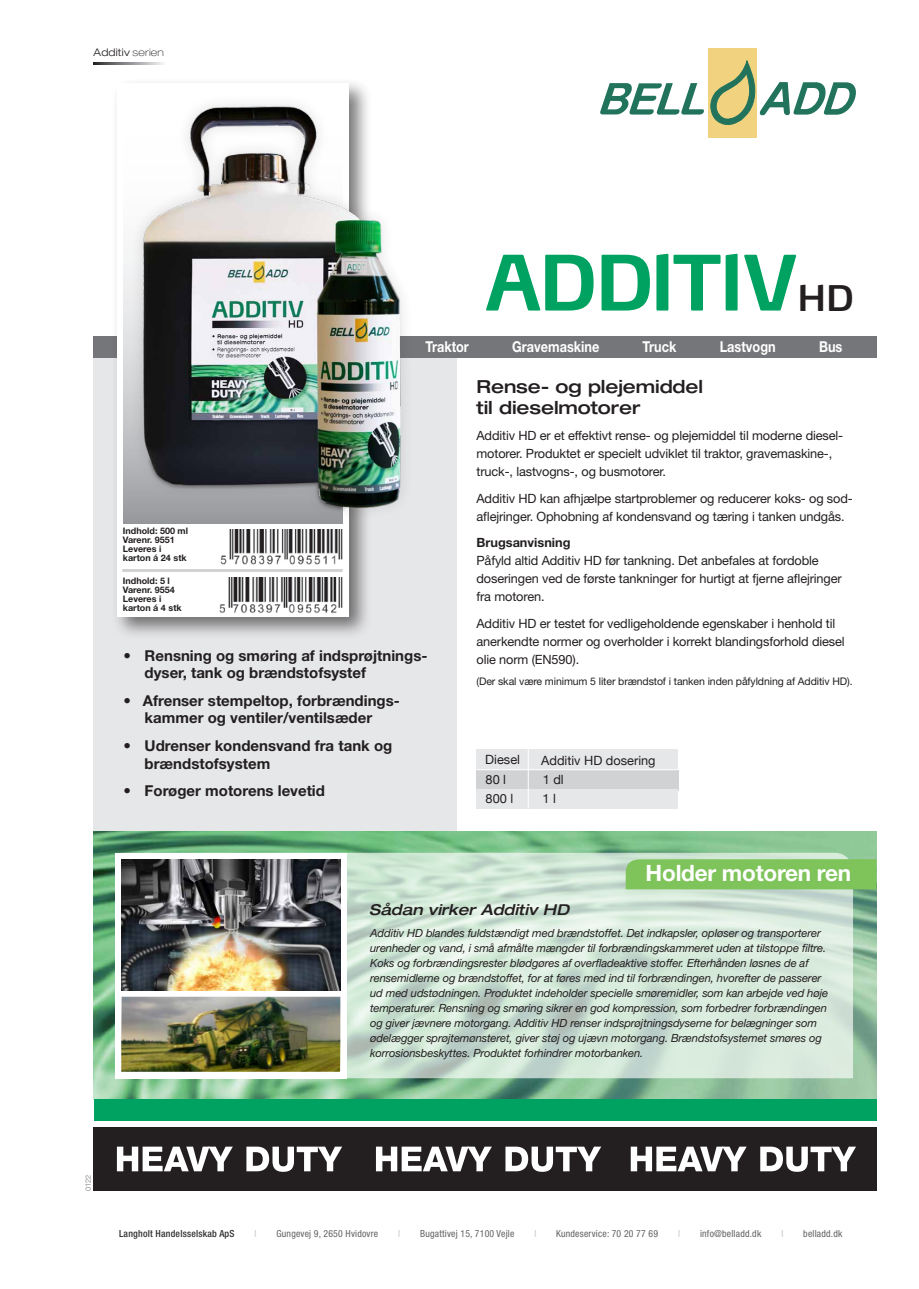
<style>
.page{position:relative;width:919px;height:1289px;background:#fff}
.page>*{position:absolute;margin:0;border:0;box-sizing:border-box;transform-origin:0 0}
.t1{font:700 75.45px "Max OT";letter-spacing:-.045em;color:#00a261;scale:.96 1}
.t2{font:700 22.5px "Helvetica Neue LT Std";letter-spacing:-.01em;color:#fff}
.t3{font:500 expanded 18px/21px "Helvetica Neue";letter-spacing:-.005em;color:#231f20}
.t4{font:700 15px/17.2px "Helvetica Neue LT Std";color:#231f20}
.t5{font:700 15px "Helvetica Neue LT Std";color:#fff;scale:.85 1}
.t6{font:italic 500 expanded 15px "Helvetica Neue";color:#231f20}
.t7{font:12.75px/18px "Helvetica Neue";letter-spacing:-.01em;color:#231f20}
.t8{font:12.75px/19px "Helvetica Neue";color:#231f20}
.t9{font:700 12.75px "Helvetica Neue LT Std";color:#231f20}
.t10{font:italic 11.25px/15px "Helvetica Neue";letter-spacing:-.01em;color:#231f20}
.t11{font:10.5px "Helvetica Neue";letter-spacing:-.01em;color:#231f20}
.t12{font:300 expanded 10.5px "Helvetica Neue LT Std";letter-spacing:.02em;color:#231f20}
.t13{font:condensed 9.75px "Helvetica Neue LT Std";letter-spacing:.02em;color:#636366}
.t14{font:500 condensed 9.75px "Helvetica Neue";letter-spacing:.02em;color:#312f30}
.t15{font:condensed 9.75px "Helvetica Neue LT Std";color:#c7c8ca}
.t16{font:700 9px/9px "Helvetica Neue LT Std";color:#231f20}
.t17{font:7.5px "Helvetica Neue";color:#939598}
.s1{font-family:"Helvetica Neue";font-weight:100}
.s2{font-weight:600;font-size:35.1px;color:#231f20}
.s3{font-family:"Helvetica Neue"}
</style>
<div class="page">
<svg style="left:94px;top:63px;width:69px;height:2px"></svg>
<div style="left:708px;top:48px;width:48px;height:90px;background:#f0d27f"></div>
<svg style="left:600px;top:61px;width:256px;height:66px"></svg>
<div style="left:94px;top:347px;width:362px;height:484px;background:#e6e7e9"></div>
<div style="left:349px;top:336px;width:527px;height:21px;background:#757679"></div>
<div style="left:94px;top:336px;width:255px;height:21px;background:#757679"></div>
<div style="left:112px;top:78px;width:260px;height:562px;background:#231f20;opacity:.6"></div>
<div style="left:117px;top:83px;width:232px;height:534px;background:#fff"></div>
<div style="left:476px;top:770px;width:202px;height:20px;background:#d1d2d4"></div>
<div style="left:476px;top:749px;width:202px;height:20px;background:#e6e7e9"></div>
<div style="left:476px;top:789px;width:202px;height:19px;background:#e6e7e9"></div>
<hr style="left:528px;top:749px;width:1px;height:59px;background:#fff">
<hr style="left:122px;top:569px;width:220px;height:3px;background:#d1d2d4">
<img style="left:94px;top:831px;width:782px;height:268px">
<div style="left:94px;top:1099px;width:782px;height:21px;background:#00a261"></div>
<svg style="left:144px;top:852px;width:709px;height:226px;background:#d1e4d6"></svg>
<div style="left:625px;top:859px;width:251px;height:30px;background:#7ec45a"></div>
<div style="left:115px;top:853px;width:232px;height:225px;background:#fff"></div>
<img style="left:121px;top:996px;width:219px;height:75px">
<img style="left:121px;top:859px;width:219px;height:131px">
<div style="left:94px;top:1127px;width:782px;height:64px;background:#231f20"></div>
<svg style="left:117px;top:1146px;width:116px;height:25px"></svg>
<svg style="left:246px;top:1146px;width:96px;height:25px"></svg>
<svg style="left:376px;top:1146px;width:116px;height:25px"></svg>
<svg style="left:505px;top:1146px;width:96px;height:25px"></svg>
<svg style="left:630px;top:1146px;width:116px;height:25px"></svg>
<svg style="left:760px;top:1146px;width:96px;height:25px"></svg>
<img style="left:220px;top:529px;width:122px;height:36px">
<img style="left:219px;top:577px;width:123px;height:36px">
<img style="left:123px;top:92px;width:295px;height:429px">
<p class="t12" style="left:94px;top:46px;width:72px">Additiv <span class="s1">serien</span></p>
<h1 class="t1" style="left:484px;top:235px;width:386px">ADDITIV<span class="s2">HD</span></h1>
<h3 class="t5" style="left:425px;top:337px;width:53px">Traktor</h3>
<h3 class="t5" style="left:512px;top:337px;width:104px">Gravemaskine</h3>
<h3 class="t5" style="left:642px;top:337px;width:41px">Truck</h3>
<h3 class="t5" style="left:719px;top:337px;width:67px">Lastvogn</h3>
<h3 class="t5" style="left:819px;top:337px;width:29px">Bus</h3>
<h3 class="t3" style="left:476px;top:375px;width:228px">Rense- og plejemiddel til dieselmotorer</h3>
<p class="t7" style="left:476px;top:426px;width:368px">Additiv HD er et effektivt rense- og plejemiddel til moderne diesel&shy;motorer. Produktet er specielt udviklet til traktor, gravemaskine-, truck-, lastvogns-, og busmotorer.</p>
<p class="t7" style="left:476px;top:489px;width:376px">Additiv HD kan afhjælpe startproblemer og reducerer koks- og sod&shy;aflejringer. Ophobning af kondensvand og tæring i tanken undgås.</p>
<p class="t9" style="left:476px;top:535px;width:95px">Brugsanvisning</p>
<p class="t7" style="left:476px;top:551px;width:367px">Påfyld altid Additiv HD før tankning. Det anbefales at fordoble doseringen ved de første tankninger for hurtigt at fjerne aflejringer fra motoren.</p>
<p class="t7" style="left:476px;top:614px;width:370px">Additiv HD er testet for vedligeholdende egenskaber i henhold til anerkendte normer og overholder i korrekt blandingsforhold diesel olie norm (EN590).</p>
<p class="t11" style="left:476px;top:675px;width:378px">(Der skal være minimum 5 liter brændstof i tanken inden påfyldning af Additiv HD).</p>
<p class="t16" style="left:123px;top:526px;width:67px">Indhold: 500 ml<br>Varenr. 9551<br>Leveres i karton á 24 stk</p>
<p class="t16" style="left:123px;top:576px;width:60px">Indhold: 5 l<br>Varenr. 9554<br>Leveres i karton á 4 stk</p>
<h3 class="t4" style="left:145px;top:646px;width:284px;text-indent:-21px">• Rensning og smøring af indsprøjtnings&shy;dyser, tank og brændstofsyste<span class="s3">m</span></h3>
<h3 class="t4" style="left:123px;top:691px;width:278px;text-align:center">• Afrenser stempeltop, forbrændings&shy;kammer og ventiler/ventilsæder</h3>
<h3 class="t4" style="left:145px;top:737px;width:249px;text-indent:-21px">• Udrenser kondensvand fra tank og brændstofsystem</h3>
<h3 class="t4" style="left:123px;top:782px;width:203px">• Forøger motorens levetid</h3>
<p class="t8" style="left:485px;top:751px;width:36px">Diesel</p>
<p class="t8" style="left:541px;top:751px;width:116px">Additiv HD dosering</p>
<p class="t8" style="left:485px;top:770px;width:29px">80 l<br>800 l</p>
<p class="t8" style="left:542px;top:771px;width:23px;line-height:18.3px">1 dl<br>1 l</p>
<h3 class="t6" style="left:369px;top:900px;width:201px">Sådan virker Additiv HD</h3>
<h2 class="t2" style="left:645px;top:858px;width:207px">Holder motoren ren</h2>
<p class="t10" style="left:370px;top:924px;width:459px">Additiv HD blandes fuldstændigt med brændstoffet. Det indkapsler, opløser og transporterer urenheder og vand, i små afmålte mængder til forbrændingskammeret uden at tilstoppe filtre.<br>Koks og forbrændingsrester blødgøres af overfladeaktive stoffer. Efterhånden løsnes de af rensemidlerne og brændstoffet, for at føres med ind til forbrændingen, hvorefter de passerer ud med udstødningen. Produktet indeholder specielle smøremidler, som kan arbejde ved høje temperaturer. Rensning og smøring sikrer en god kompression, som forbedrer forbrændingen og giver jævnere motorgang. Additiv HD renser indsprøjtningsdyserne for belægninger som ødelægger sprøjtemønsteret, giver støj og ujævn motorgang. Brændstofsystemet smøres og korrosionsbeskyttes. Produktet forhindrer motorbanken.</p>
<p class="t17" style="left:83px;top:1191px;width:18px;rotate:-90deg">0122</p>
<p class="t14" style="left:119px;top:1227px;width:117px">Langholt Handelsselskab ApS</p>
<p class="t15" style="left:254px;top:1227px;width:3px">I</p>
<p class="t13" style="left:276px;top:1227px;width:103px">Gungevej 9, 2650 Hvidovre</p>
<p class="t15" style="left:398px;top:1227px;width:3px">I</p>
<p class="t13" style="left:420px;top:1227px;width:96px">Bugattivej 15, 7100 Vejle</p>
<p class="t15" style="left:534px;top:1227px;width:3px">I</p>
<p class="t13" style="left:556px;top:1227px;width:103px">Kundeservice: 70 20 77 69</p>
<p class="t15" style="left:678px;top:1227px;width:3px">I</p>
<p class="t13" style="left:700px;top:1227px;width:63px">info@belladd.dk</p>
<p class="t15" style="left:781px;top:1227px;width:3px">I</p>
<p class="t13" style="left:803px;top:1227px;width:41px">belladd.dk</p>
</div>
